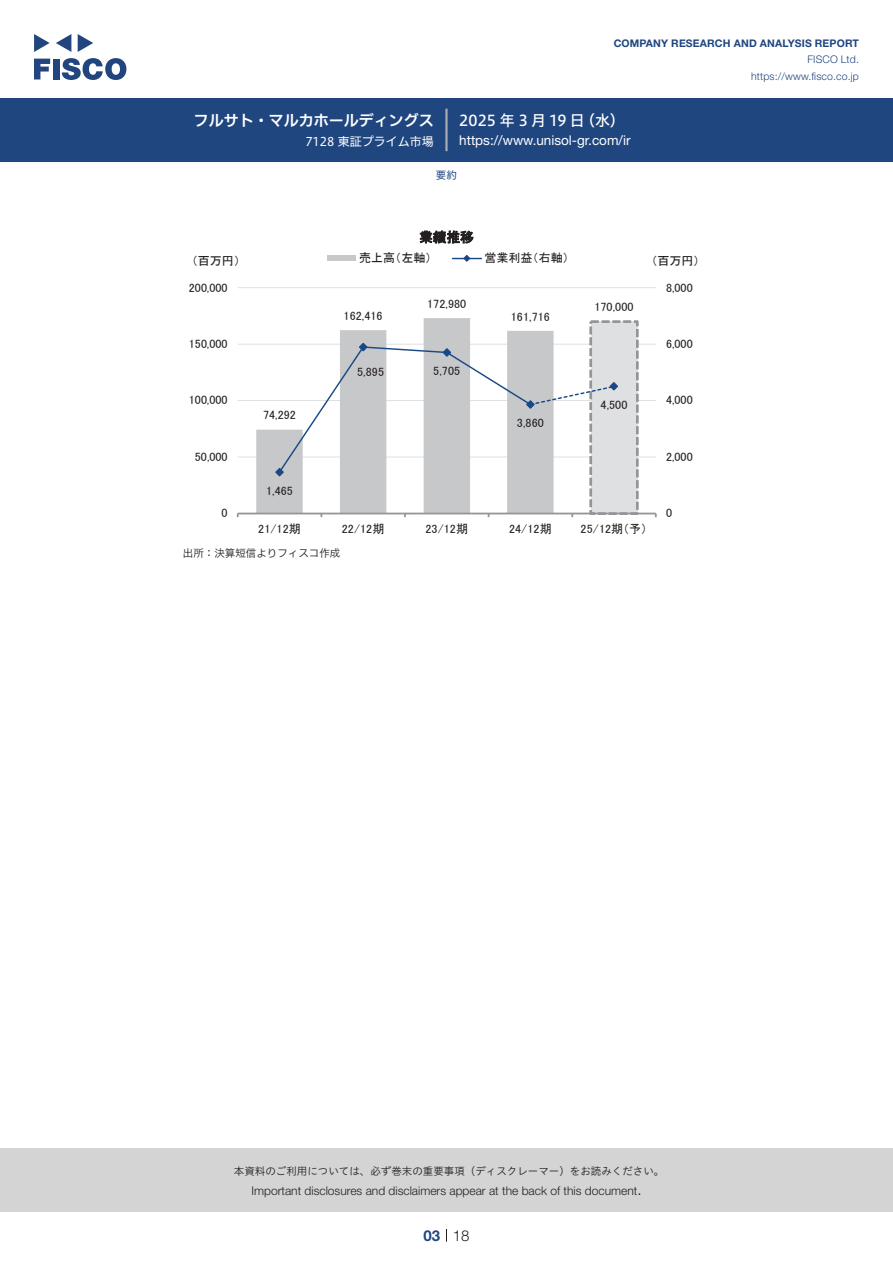
<style>
.page{position:relative;width:893px;height:1263px;background:#fff}
.page>*{position:absolute;margin:0;border:0;box-sizing:border-box;transform-origin:0 0}
.t1{font:15px "Hiragino UD Sans F Std N W6";color:#fff}
.t2{font:15px "Hiragino UD Sans F Std N W5";letter-spacing:.005em;color:#fff}
.t3{font:300 15px "Helvetica Neue LT Std";color:#231f20}
.t4{font:700 15px "Helvetica Neue LT Std";color:#204680}
.t5{font:13.5px "Helvetica Neue LT Std";color:#fff}
.t6{font:13.5px "MS P Gothic";color:#231f20}
.t7{font:12px "MS P Gothic";letter-spacing:.005em;color:#231f20}
.t8{font:300 12px "Helvetica Neue LT Std";color:#231f20}
.t9{font:12px "Hiragino UD Sans F Std N W4";color:#fff}
.t10{font:10.5px "Hiragino UD Sans Std W3";color:#231f20}
.t11{font:700 10.5px "Helvetica Neue LT Std";letter-spacing:.015em;color:#204680}
.t12{font:300 10.5px/16.5px "Helvetica Neue LT Std";letter-spacing:.015em;color:#204680;text-align:right}
.t13{font:10.5px "Hiragino UD Sans F Std N W3";color:#231f20}
.t14{font:10.5px "Hiragino UD Sans F Std N W4";color:#204680}
</style>
<div class="page">
<div style="left:0;top:1148px;width:893px;height:64px;background:#d4d4d5"></div>
<svg style="left:34px;top:59px;width:16px;height:20px"></svg>
<div style="left:53px;top:59px;width:6px;height:20px;background:#224580"></div>
<svg style="left:62px;top:58px;width:64px;height:22px"></svg>
<svg style="left:34px;top:34px;width:16px;height:18px"></svg>
<svg style="left:78px;top:34px;width:15px;height:18px"></svg>
<svg style="left:56px;top:34px;width:15px;height:18px"></svg>
<div style="left:0;top:98px;width:893px;height:64px;background:#204680"></div>
<hr style="left:445px;top:109px;width:3px;height:42px;background:#acaeb1">
<svg style="left:446px;top:1229px;width:1px;height:13px"></svg>
<hr style="left:238px;top:457px;width:418px;height:1px;background:#dfe0e2">
<hr style="left:238px;top:400px;width:418px;height:1px;background:#dfe0e2">
<hr style="left:238px;top:344px;width:418px;height:1px;background:#dfe0e2">
<hr style="left:238px;top:287px;width:418px;height:1px;background:#dfe0e2">
<div style="left:591px;top:322px;width:46px;height:192px;background:#dfe0e2"></div>
<div style="left:589px;top:320px;width:50px;height:195px;border:3px dashed #939598"></div>
<svg style="left:256px;top:318px;width:298px;height:195px"></svg>
<hr style="left:238px;top:513px;width:418px;height:1px;background:#939598">
<svg style="left:274px;top:341px;width:344px;height:136px"></svg>
<div style="left:327px;top:255px;width:29px;height:6px;background:#c7c8ca"></div>
<svg style="left:453px;top:255px;width:28px;height:7px"></svg>
<p class="t1" style="left:194px;top:109px;width:241px">フルサト・マルカホールディングス</p>
<p class="t9" style="left:305px;top:132px;width:130px">7128 東証プライム市場</p>
<p class="t11" style="left:614px;top:37px;width:247px">COMPANY RESEARCH AND ANALYSIS REPORT</p>
<p class="t12" style="left:751px;top:51px;width:109px">FISCO Ltd. https://www.fisco.co j p.</p>
<p class="t2" style="left:580px;top:109px;width:46px">（水(</p>
<p class="t2" style="left:459px;top:109px;width:127px">2025 年 3 月 19 日</p>
<p class="t5" style="left:459px;top:132px;width:173px">https://www.unisol-gr.com i r/</p>
<p class="t14" style="left:436px;top:167px;width:22px">要約</p>
<p class="t6" style="left:419px;top:230px;width:56px">業績推移</p>
<p class="t7" style="left:192px;top:254px;width:50px">（百万円）</p>
<p class="t7" style="left:359px;top:252px;width:74px">売上高（左軸）</p>
<p class="t7" style="left:484px;top:252px;width:86px">営業利益（右軸(</p>
<p class="t7" style="left:651px;top:254px;width:50px">（百万円(</p>
<p class="t7" style="left:189px;top:281px;width:40px">200,000</p>
<p class="t7" style="left:666px;top:281px;width:28px">8,000</p>
<p class="t7" style="left:344px;top:309px;width:40px">162,416</p>
<p class="t7" style="left:427px;top:298px;width:40px">172,980</p>
<p class="t7" style="left:594px;top:301px;width:40px">170,000</p>
<p class="t7" style="left:511px;top:310px;width:40px">161,716</p>
<p class="t7" style="left:189px;top:338px;width:40px">150,000</p>
<p class="t7" style="left:666px;top:338px;width:28px">6,000</p>
<p class="t7" style="left:357px;top:365px;width:28px">5,895</p>
<p class="t7" style="left:433px;top:365px;width:28px">5,705</p>
<p class="t7" style="left:189px;top:394px;width:40px">100,000</p>
<p class="t7" style="left:263px;top:409px;width:34px">74,292</p>
<p class="t7" style="left:517px;top:417px;width:28px">3,860</p>
<p class="t7" style="left:600px;top:399px;width:28px">4,500</p>
<p class="t7" style="left:666px;top:394px;width:28px">4,000</p>
<p class="t7" style="left:195px;top:451px;width:34px">50,000</p>
<p class="t7" style="left:221px;top:507px;width:8px">0</p>
<p class="t7" style="left:266px;top:484px;width:28px">1,465</p>
<p class="t7" style="left:258px;top:522px;width:44px">21/12期</p>
<p class="t7" style="left:342px;top:522px;width:44px">22/12期</p>
<p class="t13" style="left:183px;top:545px;width:159px">出所：決算短信よりフィスコ作成</p>
<p class="t7" style="left:425px;top:522px;width:44px">23/12期</p>
<p class="t7" style="left:509px;top:522px;width:44px">24/12期</p>
<p class="t7" style="left:581px;top:522px;width:68px">25/12期予（ (</p>
<p class="t7" style="left:666px;top:451px;width:28px">2,000</p>
<p class="t7" style="left:666px;top:507px;width:8px">0</p>
<p class="t10" style="left:234px;top:1163px;width:432px">本資料のご利用については、必ず巻末の重要事項（ディスクレーマー）をお読みください。</p>
<p class="t3" style="left:637px;top:1180px;width:6px">.</p>
<p class="t8" style="left:251px;top:1183px;width:387px">Important disclosures and disclaimers appear at the back of this document</p>
<p class="t4" style="left:423px;top:1226px;width:18px">03</p>
<p class="t3" style="left:453px;top:1226px;width:18px">18</p>
</div>
